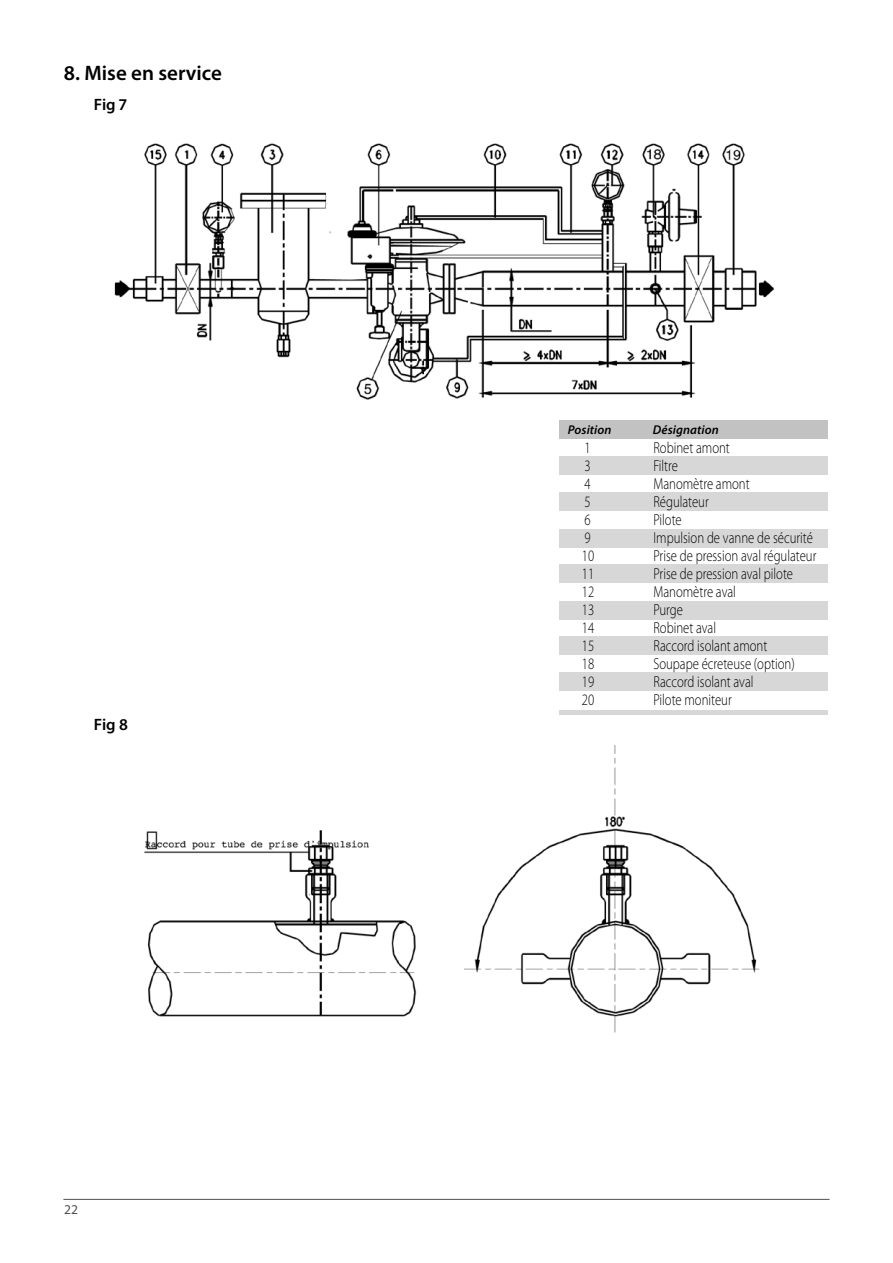
<style>
.page{position:relative;width:893px;height:1263px;background:#fff}
.page>*{position:absolute;margin:0;border:0;box-sizing:border-box;transform-origin:0 0}
.t1{font:600 21px "Myriad Pro";color:#000}
.t2{font:600 16.5px "Myriad Pro";letter-spacing:-.01em;color:#000}
.t3{font:300 15.9px "Myriad Pro";color:#000;scale:.8 1}
.t4{font:13.5px "Myriad Pro";color:#505050}
.t5{font:italic 600 12.75px "Myriad Pro";letter-spacing:.005em;color:#000}
</style>
<div class="page">
<hr style="left:63px;top:1199px;width:766px;height:1px;background:#505050">
<img style="left:144px;top:746px;width:616px;height:287px">
<div style="left:140px;top:759px;width:64px;height:30px;background:#fff"></div>
<img style="left:114px;top:143px;width:661px;height:257px">
<div style="left:560px;top:710px;width:268px;height:5px;background:#d7d7d7"></div>
<div style="left:560px;top:421px;width:268px;height:18px;background:#c2c2c2"></div>
<div style="left:560px;top:457px;width:268px;height:18px;background:#d7d7d7"></div>
<div style="left:560px;top:493px;width:268px;height:18px;background:#d7d7d7"></div>
<div style="left:560px;top:529px;width:268px;height:18px;background:#d7d7d7"></div>
<div style="left:560px;top:565px;width:268px;height:18px;background:#d7d7d7"></div>
<div style="left:560px;top:601px;width:268px;height:18px;background:#d7d7d7"></div>
<div style="left:560px;top:637px;width:268px;height:18px;background:#d7d7d7"></div>
<div style="left:560px;top:673px;width:268px;height:18px;background:#d7d7d7"></div>
<h1 class="t1" style="left:64px;top:59px;width:160px">8. Mise en service</h1>
<p class="t2" style="left:94px;top:94px;width:35px">Fig 7</p>
<p class="t2" style="left:94px;top:714px;width:35px">Fig 8</p>
<p class="t4" style="left:64px;top:1201px;width:15px">22</p>
<p class="t5" style="left:568px;top:422px;width:45px">Position</p>
<p class="t5" style="left:653px;top:422px;width:67px">Désignation</p>
<p class="t3" style="left:585px;top:438px;width:9px">1</p>
<p class="t3" style="left:653px;top:438px;width:97px">Robinet amont</p>
<p class="t3" style="left:585px;top:457px;width:9px">3</p>
<p class="t3" style="left:653px;top:457px;width:32px">Filtre</p>
<p class="t3" style="left:585px;top:475px;width:9px">4</p>
<p class="t3" style="left:653px;top:475px;width:122px">Manomètre amont</p>
<p class="t3" style="left:585px;top:493px;width:9px">5</p>
<p class="t3" style="left:653px;top:493px;width:71px">Régulateur</p>
<p class="t3" style="left:585px;top:511px;width:9px">6</p>
<p class="t3" style="left:653px;top:511px;width:37px">Pilote</p>
<p class="t3" style="left:585px;top:529px;width:9px">9</p>
<p class="t3" style="left:653px;top:529px;width:201px">Impulsion de vanne de sécurité</p>
<p class="t3" style="left:582px;top:547px;width:17px">10</p>
<p class="t3" style="left:653px;top:547px;width:205px">Prise de pression aval régulateur</p>
<p class="t3" style="left:582px;top:565px;width:17px">11</p>
<p class="t3" style="left:653px;top:565px;width:176px">Prise de pression aval pilote</p>
<p class="t3" style="left:582px;top:583px;width:17px">12</p>
<p class="t3" style="left:653px;top:583px;width:105px">Manomètre aval</p>
<p class="t3" style="left:582px;top:601px;width:17px">13</p>
<p class="t3" style="left:653px;top:601px;width:39px">Purge</p>
<p class="t3" style="left:582px;top:619px;width:17px">14</p>
<p class="t3" style="left:653px;top:619px;width:80px">Robinet aval</p>
<p class="t3" style="left:582px;top:637px;width:17px">15</p>
<p class="t3" style="left:653px;top:637px;width:144px">Raccord isolant amont</p>
<p class="t3" style="left:582px;top:655px;width:17px">18</p>
<p class="t3" style="left:653px;top:655px;width:178px">Soupape écreteuse (option)</p>
<p class="t3" style="left:582px;top:672px;width:17px">19</p>
<p class="t3" style="left:653px;top:672px;width:127px">Raccord isolant aval</p>
<p class="t3" style="left:582px;top:690px;width:17px">20</p>
<p class="t3" style="left:653px;top:690px;width:100px">Pilote moniteur</p>
</div>
